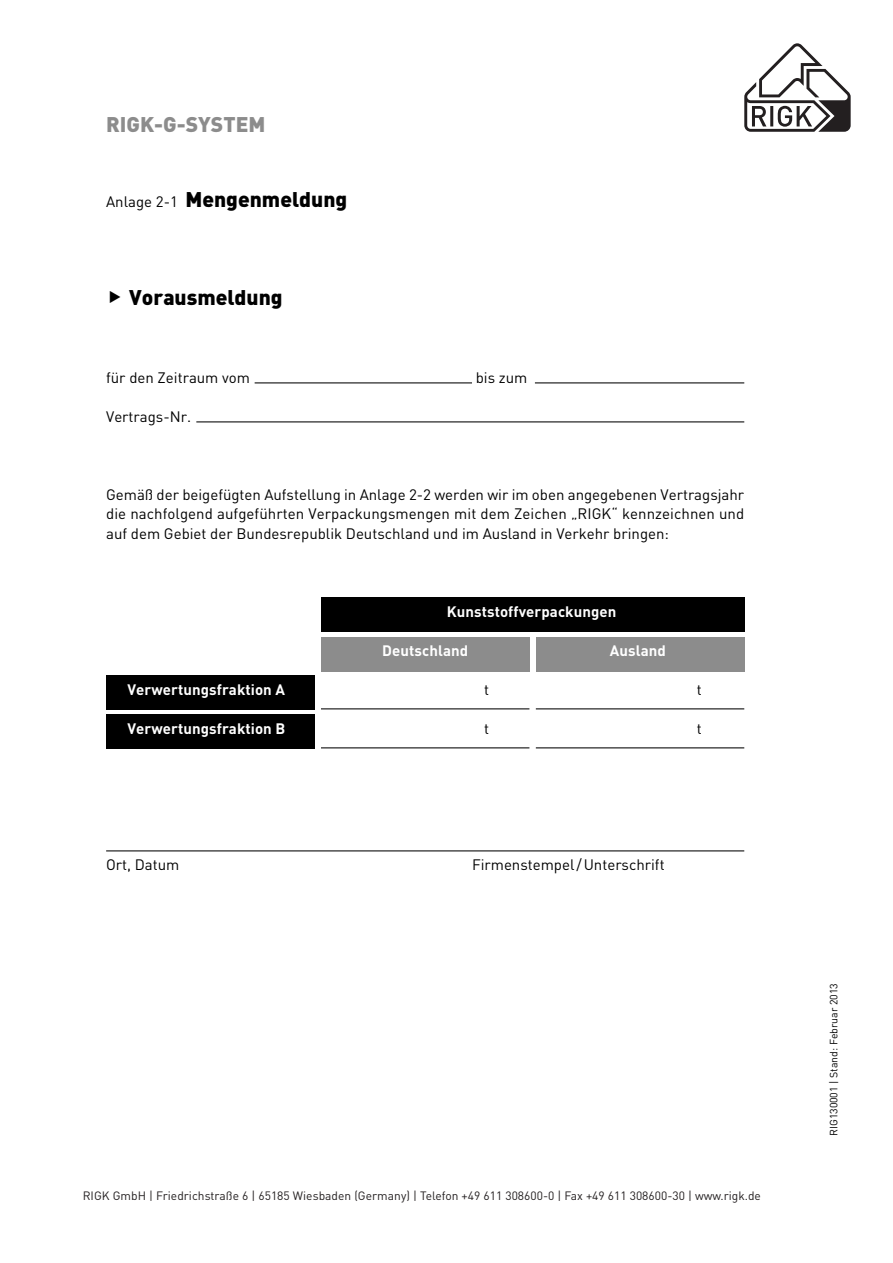
<style>
.page{position:relative;width:893px;height:1263px;background:#fff}
.page>*{position:absolute;margin:0;border:0;box-sizing:border-box;transform-origin:0 0}
.t1{font:900 21px "DIN Offc";color:#000}
.t2{font:900 21px "DIN Offc";color:#8c8c8c}
.t3{font:15px/19.5px "DIN Offc";color:#000;text-align:justify}
.t4{font:700 15px "DIN Offc";letter-spacing:.005em;color:#fff}
.t5{font:12px "FFDIN";letter-spacing:.005em;color:#231f20}
.t6{font:10.5px "DIN Offc";color:#000}
.s1{font-weight:400;font-size:15px}
</style>
<div class="page">
<svg style="left:744px;top:43px;width:107px;height:89px"></svg>
<div style="left:106px;top:675px;width:208px;height:34px;background:#000"></div>
<div style="left:106px;top:714px;width:208px;height:34px;background:#000"></div>
<div style="left:321px;top:597px;width:423px;height:34px;background:#000"></div>
<div style="left:321px;top:637px;width:208px;height:34px;background:#8c8c8c"></div>
<div style="left:536px;top:637px;width:208px;height:34px;background:#8c8c8c"></div>
<hr style="left:536px;top:708px;width:208px;height:1px;background:#000">
<hr style="left:321px;top:708px;width:208px;height:1px;background:#000">
<hr style="left:536px;top:747px;width:208px;height:1px;background:#000">
<hr style="left:321px;top:747px;width:208px;height:1px;background:#000">
<hr style="left:106px;top:850px;width:638px;height:1px;background:#000">
<hr style="left:255px;top:382px;width:217px;height:1px;background:#000">
<hr style="left:535px;top:382px;width:209px;height:1px;background:#000">
<hr style="left:196px;top:421px;width:548px;height:1px;background:#000">
<h1 class="t2" style="left:106px;top:117px;width:161px">RIGK-G-SYSTEM</h1>
<h1 class="t1" style="left:106px;top:192px;width:243px"><span class="s1">Anlage 2-1</span> Mengenmeldung</h1>
<h1 class="t1" style="left:106px;top:290px;width:178px">◆ Vorausmeldung</h1>
<p class="t3" style="left:106px;top:370px;width:145px">für den Zeitraum vom</p>
<p class="t3" style="left:475px;top:370px;width:53px">bis zum</p>
<p class="t3" style="left:106px;top:409px;width:86px">Vertrags-Nr.</p>
<p class="t3" style="left:106px;top:487px;width:639px">Gemäß der beigefügten Aufstellung in Anlage 2-2 werden wir im oben angegebenen Vertragsjahr die nachfolgend aufgeführten Verpackungsmengen mit dem Zeichen „RIGK“ kennzeichnen und auf dem Gebiet der Bundesrepublik Deutschland und im Ausland in Verkehr bringen:</p>
<p class="t4" style="left:446px;top:606px;width:171px">Kunststoffverpackungen</p>
<p class="t4" style="left:382px;top:645px;width:87px">Deutschland</p>
<p class="t4" style="left:610px;top:645px;width:58px">Ausland</p>
<p class="t4" style="left:127px;top:684px;width:159px">Verwertungsfraktion A</p>
<p class="t3" style="left:484px;top:682px;width:6px">t</p>
<p class="t3" style="left:696px;top:682px;width:6px">t</p>
<p class="t4" style="left:127px;top:723px;width:159px">Verwertungsfraktion B</p>
<p class="t3" style="left:484px;top:721px;width:6px">t</p>
<p class="t3" style="left:696px;top:721px;width:6px">t</p>
<p class="t3" style="left:106px;top:857px;width:75px">Ort, Datum</p>
<p class="t3" style="left:472px;top:857px;width:194px">Firmenstempel / Unterschrift</p>
<p class="t5" style="left:83px;top:1191px;width:679px">RIGK GmbH | Friedrichstraße 6 | 65185 Wiesbaden (Germany) | Telefon +49 611 308600-0 | Fax +49 611 308600-30 | www.rigk.de</p>
<p class="t6" style="left:829px;top:1136px;width:154px;rotate:-90deg">RIG130001 | Stand: Februar 2013</p>
</div>
